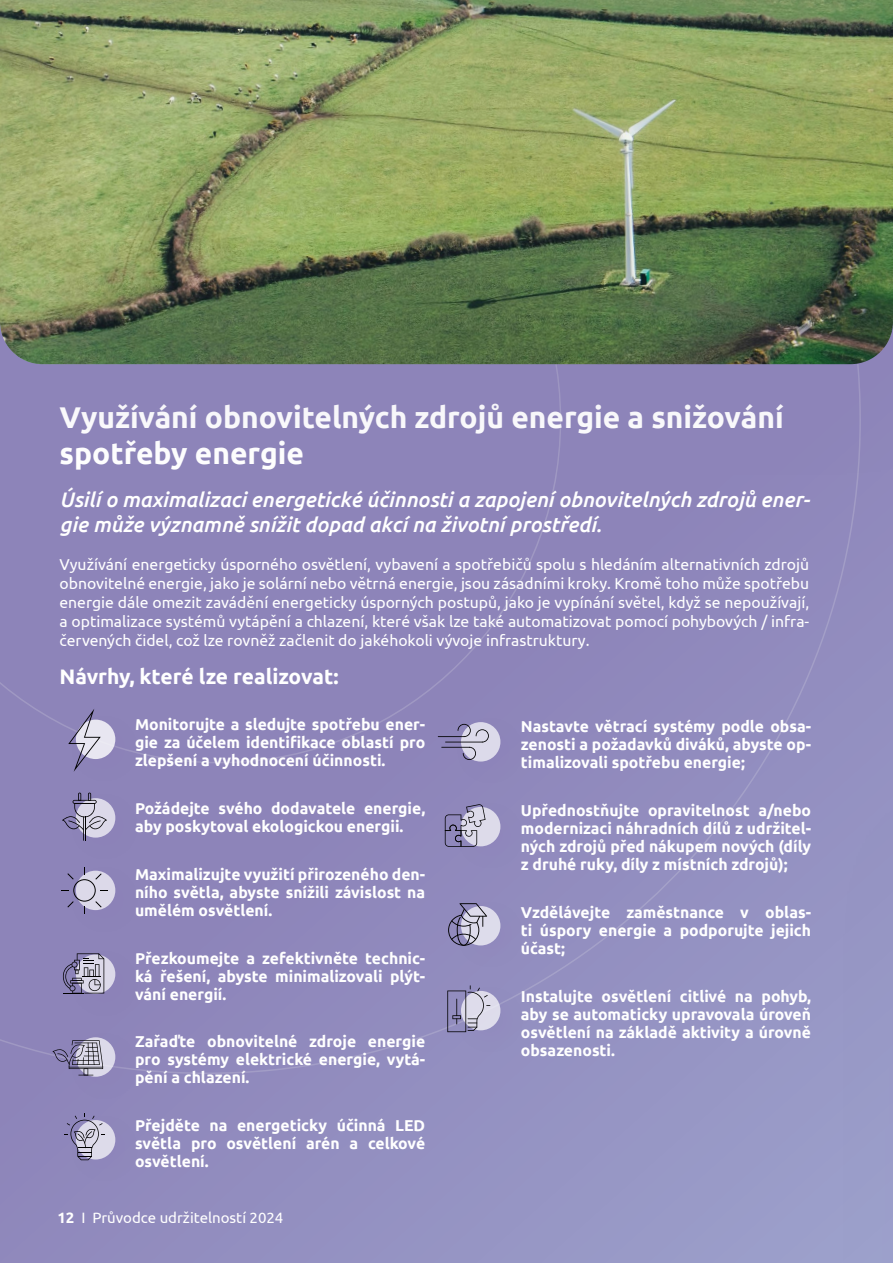
<style>
.page{position:relative;width:893px;height:1263px;background:#fff}
.page>*{position:absolute;margin:0;border:0;box-sizing:border-box;transform-origin:0 0}
.t1{font:700 30px/36px "Ubuntu";color:#fff}
.t2{font:italic 500 21px/25.2px "Ubuntu";color:#fff}
.t3{font:700 21px "Ubuntu";letter-spacing:-.005em;color:#fff}
.t4{font:700 15.75px/18px "Ubuntu";color:#fff;text-align:justify}
.t5{font:15.75px/18.9px "Ubuntu";color:#fff;text-align:justify}
.t6{font:15px "Ubuntu";color:#fff}
.s1{font-weight:700}
</style>
<div class="page">
<div style="left:0;top:180px;width:893px;height:1083px;background:#9491c2"></div>
<div style="left:828px;top:763px;width:65px;height:500px;background:#999bc7"></div>
<svg style="left:0;top:489px;width:861px;height:585px"></svg>
<div style="left:0;top:489px;width:561px;height:274px;background:#8d84b9"></div>
<div style="left:67px;top:710px;width:75px;height:76px;background:#8c83b8"></div>
<div style="left:76px;top:720px;width:39px;height:39px;background:#e8e6f1;border-radius:50%"></div>
<div style="left:67px;top:789px;width:75px;height:75px;background:#8c83b8"></div>
<div style="left:76px;top:798px;width:39px;height:40px;background:#dcd9e9;border-radius:50%"></div>
<div style="left:67px;top:861px;width:75px;height:76px;background:#8c83b8"></div>
<div style="left:76px;top:871px;width:39px;height:39px;background:#dcd9e9;border-radius:50%"></div>
<div style="left:67px;top:945px;width:75px;height:76px;background:#8c83b8"></div>
<svg style="left:76px;top:954px;width:39px;height:40px"></svg>
<div style="left:67px;top:1028px;width:75px;height:75px;background:#8d85ba"></div>
<svg style="left:76px;top:1037px;width:39px;height:40px"></svg>
<div style="left:67px;top:1111px;width:75px;height:75px;background:#8f88bb"></div>
<div style="left:76px;top:1120px;width:39px;height:39px;background:#dddbea;border-radius:50%"></div>
<div style="left:452px;top:713px;width:75px;height:75px;background:#8e86ba"></div>
<div style="left:461px;top:722px;width:39px;height:39px;background:#dcdaea;border-radius:50%"></div>
<div style="left:452px;top:798px;width:75px;height:75px;background:#8f88bc"></div>
<div style="left:461px;top:807px;width:39px;height:39px;background:#dddbea;border-radius:50%"></div>
<div style="left:452px;top:897px;width:75px;height:75px;background:#918bbe"></div>
<div style="left:461px;top:906px;width:39px;height:39px;background:#dddceb;border-radius:50%"></div>
<div style="left:452px;top:981px;width:75px;height:76px;background:#928ebf"></div>
<div style="left:461px;top:991px;width:39px;height:39px;background:#deddeb;border-radius:50%"></div>
<svg style="left:68px;top:709px;width:33px;height:63px"></svg>
<svg style="left:62px;top:792px;width:45px;height:49px"></svg>
<svg style="left:61px;top:867px;width:47px;height:47px"></svg>
<svg style="left:53px;top:1040px;width:50px;height:36px"></svg>
<svg style="left:64px;top:1113px;width:41px;height:47px"></svg>
<svg style="left:445px;top:804px;width:41px;height:43px"></svg>
<svg style="left:438px;top:724px;width:51px;height:36px"></svg>
<svg style="left:448px;top:903px;width:39px;height:43px"></svg>
<svg style="left:63px;top:953px;width:41px;height:41px"></svg>
<div style="left:0;top:0;width:893px;height:489px;background:#8d84b9"></div>
<img style="left:0;top:0;width:893px;height:364px">
<svg style="left:447px;top:985px;width:43px;height:47px"></svg>
<h1 class="t1" style="left:60px;top:399px;width:726px">Využívání obnovitelných zdrojů energie a snižování spotřeby energie</h1>
<h2 class="t2" style="left:59px;top:486px;width:752px">Úsilí o maximalizaci energetické účinnosti a zapojení obnovitelných zdrojů ener&shy;gie může významně snížit dopad akcí na životní prostředí.</h2>
<p class="t5" style="left:59px;top:554px;width:751px">Využívání energeticky úsporného osvětlení, vybavení a spotřebičů spolu s hledáním alternativních zdrojů obnovitelné energie, jako je solární nebo větrná energie, jsou zásadními kroky. Kromě toho může spotřebu energie dále omezit zavádění energeticky úsporných postupů, jako je vypínání světel, když se nepoužívají, a optimalizace systémů vytápění a chlazení, které však lze také automatizovat pomocí pohybových / infra&shy;červených čidel, což lze rovněž začlenit do jakéhokoli vývoje infrastruktury.</p>
<h2 class="t3" style="left:59px;top:664px;width:281px">Návrhy, které lze realizovat:</h2>
<p class="t4" style="left:135px;top:715px;width:292px">Monitorujte a sledujte spotřebu ener&shy;gie za účelem identifikace oblastí pro zlepšení a vyhodnocení účinnosti.</p>
<p class="t4" style="left:135px;top:799px;width:292px">Požádejte svého dodavatele energie, aby poskytoval ekologickou energii.</p>
<p class="t4" style="left:135px;top:865px;width:292px">Maximalizujte využití přirozeného den&shy;ního světla, abyste snížili závislost na umělém osvětlení.</p>
<p class="t4" style="left:135px;top:949px;width:292px">Přezkoumejte a zefektivněte technic&shy;ká řešení, abyste minimalizovali plýt&shy;vání energií.</p>
<p class="t4" style="left:135px;top:1032px;width:292px">Zařaďte obnovitelné zdroje energie pro systémy elektrické energie, vytá&shy;pění a chlazení.</p>
<p class="t4" style="left:135px;top:1116px;width:292px">Přejděte na energeticky účinná LED světla pro osvětlení arén a celkové osvětlení.</p>
<p class="t4" style="left:521px;top:718px;width:292px">Nastavte větrací systémy podle obsa&shy;zenosti a požadavků diváků, abyste op&shy;timalizovali spotřebu energie;</p>
<p class="t4" style="left:521px;top:801px;width:292px">Upřednostňujte opravitelnost a/nebo modernizaci náhradních dílů z udržitel&shy;ných zdrojů před nákupem nových (díly z druhé ruky, díly z místních zdrojů);</p>
<p class="t4" style="left:521px;top:903px;width:292px">Vzdělávejte zaměstnance v oblas&shy;ti úspory energie a podporujte jejich účast;</p>
<p class="t4" style="left:521px;top:987px;width:292px">Instalujte osvětlení citlivé na pohyb, aby se automaticky upravovala úroveň osvětlení na základě aktivity a úrovně obsazenosti.</p>
<p class="t6" style="left:57px;top:1209px;width:228px"><span class="s1">12</span> I Průvodce udržitelností 2024</p>
</div>
